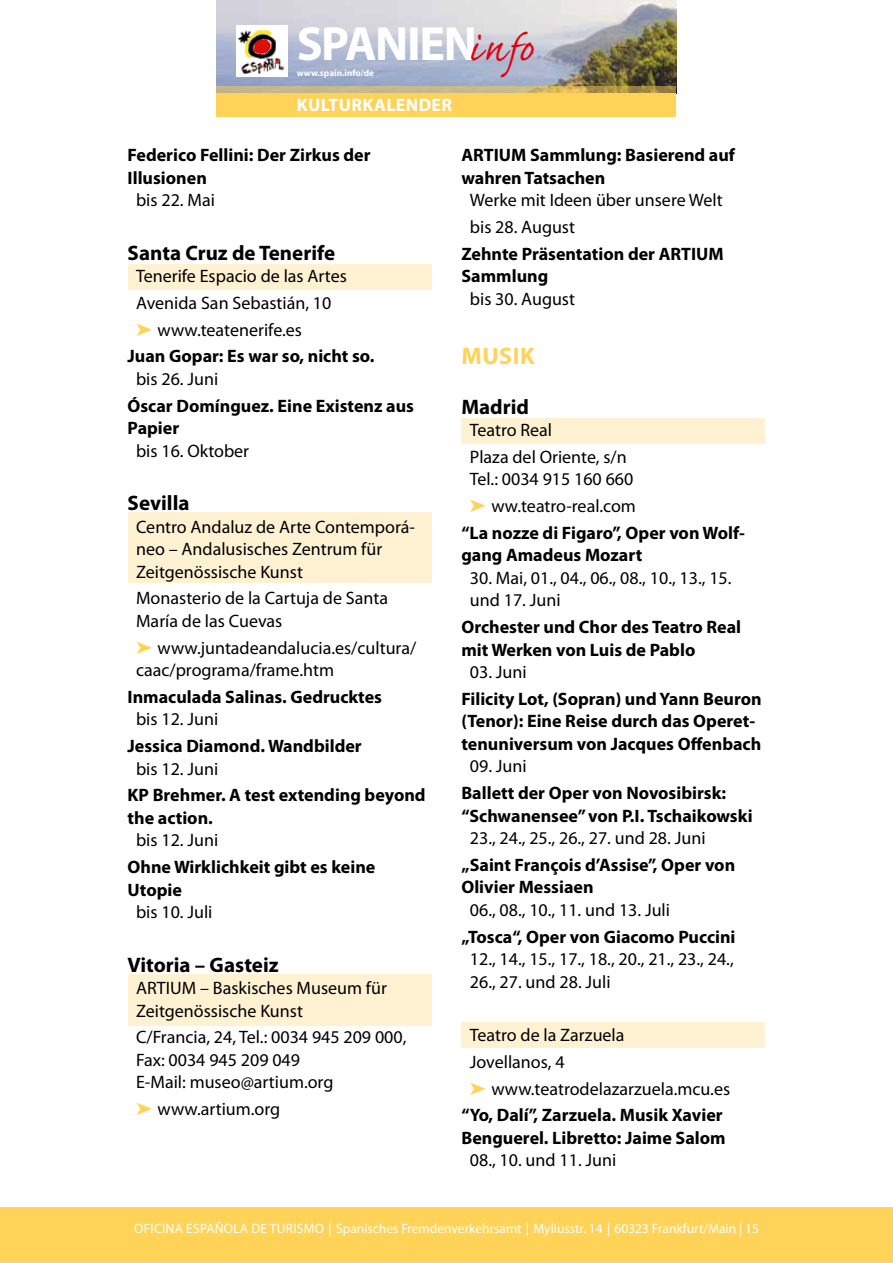
<style>
.page{position:relative;width:893px;height:1263px;background:#fff}
.page>*{position:absolute;margin:0;border:0;box-sizing:border-box;transform-origin:0 0}
.t1{font:700 48.3px "Myriad Pro";letter-spacing:-.03em;color:#fff}
.t2{font:48.3px "Caflisch Script Pro";color:#e3000b}
.t3{font:700 24px "Myriad Pro";color:#ffd358}
.t4{font:700 21px "Myriad Pro";color:#000}
.t5{font:18px/22.5px "Myriad Pro";color:#000}
.t6{font:700 18px/22.5px "Myriad Pro";color:#000}
.t7{font:700 18px "Myriad Pro";color:#fff}
.t8{font:13.5px "Myriad Pro";color:#fff}
.t9{font:700 9.15px "Myriad Pro";color:#fff}
.s1{color:#ffd358}
</style>
<div class="page">
<div style="left:128px;top:264px;width:303px;height:26px;background:#fff2d3"></div>
<div style="left:128px;top:975px;width:303px;height:51px;background:#fff2d3"></div>
<div style="left:128px;top:512px;width:303px;height:71px;background:#fff2d3"></div>
<div style="left:461px;top:418px;width:304px;height:25px;background:#fff2d3"></div>
<div style="left:461px;top:1022px;width:304px;height:26px;background:#fff2d3"></div>
<img style="left:217px;top:0;width:459px;height:86px">
<div style="left:0;top:1208px;width:893px;height:55px;background:#ffd358"></div>
<div style="left:236px;top:26px;width:51px;height:51px;background:#fff"></div>
<img style="left:238px;top:29px;width:47px;height:45px">
<svg style="left:217px;top:86px;width:459px;height:7px;background:#c1af79"></svg>
<div style="left:217px;top:93px;width:459px;height:23px;background:#ffd358"></div>
<h1 class="t1" style="left:297px;top:12px;width:182px">SPANIEN</h1>
<p class="t9" style="left:297px;top:67px;width:79px">www.spain.info/de</p>
<h1 class="t2" style="left:468px;top:23px;width:66px">info</h1>
<p class="t7" style="left:297px;top:93px;width:67px">Kulturkalender</p>
<p class="t6" style="left:128px;top:143px;width:245px">Federico Fellini: Der Zirkus der<br>Illusionen</p>
<p class="t5" style="left:136px;top:188px;width:80px">bis 22. Mai</p>
<p class="t4" style="left:128px;top:239px;width:209px">Santa Cruz de Tenerife</p>
<p class="t5" style="left:136px;top:264px;width:212px">Tenerife Espacio de las Artes</p>
<p class="t5" style="left:136px;top:291px;width:197px">Avenida San Sebastián, 10</p>
<p class="t5" style="left:136px;top:318px;width:167px"><span class="s1">➤</span> www.teatenerife.es</p>
<p class="t6" style="left:128px;top:344px;width:248px">Juan Gopar: Es war so, nicht so.</p>
<p class="t5" style="left:136px;top:367px;width:84px">bis 26. Juni</p>
<p class="t6" style="left:128px;top:394px;width:288px">Óscar Domínguez. Eine Existenz aus<br>Papier</p>
<p class="t5" style="left:136px;top:439px;width:115px">bis 16. Oktober</p>
<p class="t4" style="left:128px;top:489px;width:63px">Sevilla</p>
<p class="t5" style="left:136px;top:515px;width:281px">Centro Andaluz de Arte Contemporá&shy;neo – Andalusisches Zentrum für<br>Zeitgenössische Kunst</p>
<p class="t5" style="left:136px;top:587px;width:253px">Monasterio de la Cartuja de Santa<br>María de las Cuevas</p>
<p class="t5" style="left:136px;top:636px;width:282px"><span class="s1">➤</span> www.juntadeandalucia.es/cultura/ caac/programa/frame.htm</p>
<p class="t6" style="left:128px;top:685px;width:256px">Inmaculada Salinas. Gedrucktes</p>
<p class="t5" style="left:136px;top:708px;width:84px">bis 12. Juni</p>
<p class="t6" style="left:128px;top:734px;width:236px">Jessica Diamond. Wandbilder</p>
<p class="t5" style="left:136px;top:757px;width:84px">bis 12. Juni</p>
<p class="t6" style="left:128px;top:783px;width:300px">KP Brehmer. A test extending beyond the action.</p>
<p class="t5" style="left:136px;top:829px;width:84px">bis 12. Juni</p>
<p class="t6" style="left:128px;top:855px;width:249px">Ohne Wirklichkeit gibt es keine<br>Utopie</p>
<p class="t5" style="left:136px;top:900px;width:78px">bis 10. Juli</p>
<p class="t4" style="left:128px;top:951px;width:153px">Vitoria – Gasteiz</p>
<p class="t5" style="left:136px;top:977px;width:252px">ARTIUM – Baskisches Museum für<br>Zeitgenössische Kunst</p>
<p class="t5" style="left:136px;top:1026px;width:272px">C/Francia, 24, Tel.: 0034 945 209 000,<br>Fax: 0034 945 209 049<br>E-Mail: museo@artium.org</p>
<p class="t5" style="left:136px;top:1098px;width:146px"><span class="s1">➤</span> www.artium.org</p>
<p class="t6" style="left:461px;top:143px;width:275px">ARTIUM Sammlung: Basierend auf wahren Tatsachen</p>
<p class="t5" style="left:470px;top:186px;width:254px;line-height:26.7px">Werke mit Ideen über unsere Welt bis 28. August</p>
<p class="t6" style="left:461px;top:242px;width:264px">Zehnte Präsentation der ARTIUM<br>Sammlung</p>
<p class="t5" style="left:470px;top:287px;width:107px">bis 30. August</p>
<h2 class="t3" style="left:462px;top:341px;width:51px">Musik</h2>
<p class="t4" style="left:461px;top:393px;width:69px">Madrid</p>
<p class="t5" style="left:470px;top:416px;width:158px;line-height:26.7px">Teatro Real<br>Plaza del Oriente, s/n</p>
<p class="t5" style="left:470px;top:468px;width:165px">Tel.: 0034 915 160 660</p>
<p class="t5" style="left:470px;top:495px;width:168px"><span class="s1">➤</span> ww.teatro-real.com</p>
<p class="t6" style="left:461px;top:521px;width:285px">“La nozze di Figaro”, Oper von Wolf-</p>
<p class="t6" style="left:461px;top:543px;width:182px">gang Amadeus Mozart</p>
<p class="t5" style="left:470px;top:566px;width:263px">30. Mai, 01., 04., 06., 08., 10., 13., 15. und 17. Juni</p>
<p class="t6" style="left:461px;top:615px;width:281px">Orchester und Chor des Teatro Real mit Werken von Luis de Pablo</p>
<p class="t5" style="left:470px;top:661px;width:58px">03. Juni</p>
<p class="t6" style="left:461px;top:687px;width:302px">Filicity Lot, (Sopran) und Yann Beuron (Tenor): Eine Reise durch das Operet&shy;tenuniversum von Jacques Offenbach</p>
<p class="t5" style="left:470px;top:755px;width:58px">09. Juni</p>
<p class="t6" style="left:461px;top:781px;width:293px">Ballett der Oper von Novosibirsk: “Schwanensee” von P.I. Tschaikowski</p>
<p class="t5" style="left:470px;top:827px;width:237px">23., 24., 25., 26., 27. und 28. Juni</p>
<p class="t6" style="left:461px;top:853px;width:275px">„Saint François d’Assise”, Oper von<br>Olivier Messiaen</p>
<p class="t5" style="left:470px;top:898px;width:202px">06., 08., 10., 11. und 13. Juli</p>
<p class="t6" style="left:461px;top:925px;width:276px">„Tosca“, Oper von Giacomo Puccini</p>
<p class="t5" style="left:470px;top:948px;width:265px">12., 14., 15., 17., 18., 20., 21., 23., 24.,<br>26., 27. und 28. Juli</p>
<p class="t5" style="left:470px;top:1024px;width:156px">Teatro de la Zarzuela</p>
<p class="t5" style="left:470px;top:1050px;width:96px">Jovellanos, 4</p>
<p class="t5" style="left:470px;top:1077px;width:262px"><span class="s1">➤</span> www.teatrodelazarzuela.mcu.es</p>
<p class="t6" style="left:461px;top:1103px;width:263px">“Yo, Dalí”, Zarzuela. Musik Xavier</p>
<p class="t6" style="left:461px;top:1126px;width:266px">Benguerel. Libretto: Jaime Salom</p>
<p class="t5" style="left:470px;top:1149px;width:148px">08., 10. und 11. Juni</p>
<p class="t8" style="left:134px;top:1220px;width:16px">Ofici</p>
<p class="t8" style="left:166px;top:1220px;width:29px">na espa</p>
<p class="t8" style="left:215px;top:1220px;width:80px">Ñola de turismo</p>
<p class="t8" style="left:329px;top:1220px;width:432px">| Spanisches Fremdenverkehrsamt | Myliusstr. 14 | 60323 Frankfurt/Main | 15</p>
</div>
